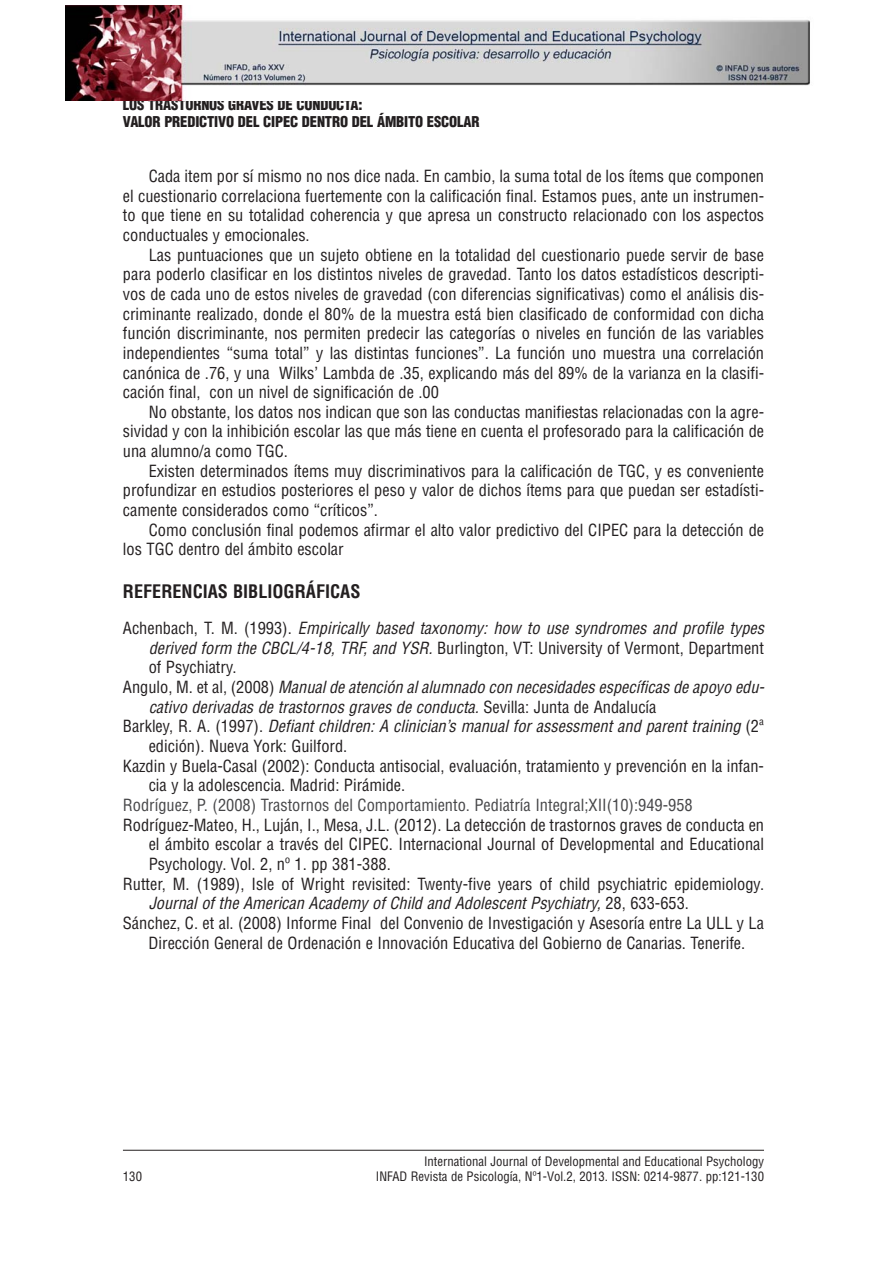
<style>
.page{position:relative;width:893px;height:1263px;background:#fff}
.page>*{position:absolute;margin:0;border:0;box-sizing:border-box;transform-origin:0 0}
.t1{font:700 condensed 18.15px "Helvetica";color:#231f20}
.t2{font:condensed 16.35px/19.6px "Helvetica";color:#231f20;text-align:justify}
.t3{font:italic condensed 16.35px "Helvetica";color:#231f20}
.t4{font:condensed 16.35px "Helvetica";color:#474749}
.t5{font:900 condensed 14.55px/17.4px "Helvetica";letter-spacing:-.01em;color:#231f20}
.t6{font:condensed 12.75px "Helvetica";color:#231f20}
.s1{font-style:normal}
.s2{font-style:italic}
</style>
<div class="page">
<hr style="left:123px;top:1150px;width:641px;height:1px;background:#231f20">
<img style="left:65px;top:5px;width:745px;height:96px">
<p class="t5" style="left:123px;top:97px;width:358px">LOS TRASTORNOS GRAVES DE CONDUCTA:<br>VALOR PREDICTIVO DEL CIPEC DENTRO DEL ÁMBITO ESCOLAR</p>
<p class="t2" style="left:123px;top:168px;width:643px;text-indent:26px">Cada item por sí mismo no nos dice nada. En cambio, la suma total de los ítems que componen el cuestionario correlaciona fuertemente con la calificación final. Estamos pues, ante un instrumen&shy;to que tiene en su totalidad coherencia y que apresa un constructo relacionado con los aspectos conductuales y emocionales.</p>
<p class="t2" style="left:123px;top:246px;width:643px;text-indent:26px">Las puntuaciones que un sujeto obtiene en la totalidad del cuestionario puede servir de base para poderlo clasificar en los distintos niveles de gravedad. Tanto los datos estadísticos descripti&shy;vos de cada uno de estos niveles de gravedad (con diferencias significativas) como el análisis dis&shy;criminante realizado, donde el 80% de la muestra está bien clasificado de conformidad con dicha función discriminante, nos permiten predecir las categorías o niveles en función de las variables independientes “suma total” y las distintas funciones”. La función uno muestra una correlación canónica de .76, y una Wilks’ Lambda de .35, explicando más del 89% de la varianza en la clasifi&shy;cación final, con un nivel de significación de .00</p>
<p class="t2" style="left:123px;top:403px;width:643px;text-indent:26px">No obstante, los datos nos indican que son las conductas manifiestas relacionadas con la agre&shy;sividad y con la inhibición escolar las que más tiene en cuenta el profesorado para la calificación de una alumno/a como TGC.</p>
<p class="t2" style="left:123px;top:462px;width:643px;text-indent:26px">Existen determinados ítems muy discriminativos para la calificación de TGC, y es conveniente profundizar en estudios posteriores el peso y valor de dichos ítems para que puedan ser estadísti&shy;camente considerados como “críticos”.</p>
<p class="t2" style="left:123px;top:521px;width:643px;text-indent:26px">Como conclusión final podemos afirmar el alto valor predictivo del CIPEC para la detección de los TGC dentro del ámbito escolar</p>
<p class="t1" style="left:123px;top:584px;width:239px">REFERENCIAS BIBLIOGRÁFICAS</p>
<p class="t3" style="left:123px;top:622px;width:643px"><span class="s1">Achenbach, T. M. (1993).</span> Empirically based taxonomy: how to use syndromes and profile types</p>
<p class="t2" style="left:149px;top:639px;width:617px"><span class="s2">derived form the CBCL/4-18, TRF, and YSR.</span> Burlington, VT: University of Vermont, Department</p>
<p class="t2" style="left:149px;top:659px;width:89px">of Psychiatry.</p>
<p class="t3" style="left:123px;top:681px;width:643px"><span class="s1">Angulo, M. et al, (2008)</span> Manual de atención al alumnado con necesidades específicas de apoyo edu-</p>
<p class="t3" style="left:149px;top:700px;width:509px">cativo derivadas de trastornos graves de conducta. <span class="s1">Sevilla: Junta de Andalucía</span></p>
<p class="t3" style="left:123px;top:720px;width:642px"><span class="s1">Barkley, R. A. (1997).</span> Defiant children: A clinician’s manual for assessment and parent training <span class="s1">(2ª</span></p>
<p class="t2" style="left:149px;top:738px;width:200px">edición). Nueva York: Guilford.</p>
<p class="t2" style="left:123px;top:757px;width:643px">Kazdin y Buela-Casal (2002): Conducta antisocial, evaluación, tratamiento y prevención en la infan-</p>
<p class="t2" style="left:149px;top:777px;width:258px">cia y la adolescencia. Madrid: Pirámide.</p>
<p class="t4" style="left:123px;top:799px;width:571px">Rodríguez, P. (2008) Trastornos del Comportamiento. Pediatría Integral;XII(10):949-958</p>
<p class="t2" style="left:123px;top:816px;width:643px">Rodríguez-Mateo, H., Luján, I., Mesa, J.L. (2012). La detección de trastornos graves de conducta en</p>
<p class="t2" style="left:149px;top:836px;width:617px">el ámbito escolar a través del CIPEC. Internacional Journal of Developmental and Educational</p>
<p class="t2" style="left:149px;top:856px;width:244px">Psychology. Vol. 2, nº 1. pp 381-388.</p>
<p class="t2" style="left:123px;top:875px;width:643px">Rutter, M. (1989), Isle of Wright revisited: Twenty-five years of child psychiatric epidemiology.</p>
<p class="t3" style="left:149px;top:897px;width:542px">Journal of the American Academy of Child and Adolescent Psychiatry, <span class="s1">28, 633-653.</span></p>
<p class="t2" style="left:123px;top:914px;width:643px">Sánchez, C. et al. (2008) Informe Final del Convenio de Investigación y Asesoría entre La ULL y La</p>
<p class="t2" style="left:149px;top:934px;width:598px">Dirección General de Ordenación e Innovación Educativa del Gobierno de Canarias. Tenerife.</p>
<p class="t6" style="left:424px;top:1157px;width:341px">International Journal of Developmental and Educational Psychology</p>
<p class="t6" style="left:123px;top:1172px;width:21px">130</p>
<p class="t6" style="left:376px;top:1172px;width:389px">INFAD Revista de Psicología, Nº1-Vol.2, 2013. ISSN: 0214-9877. pp:121-130</p>
</div>
